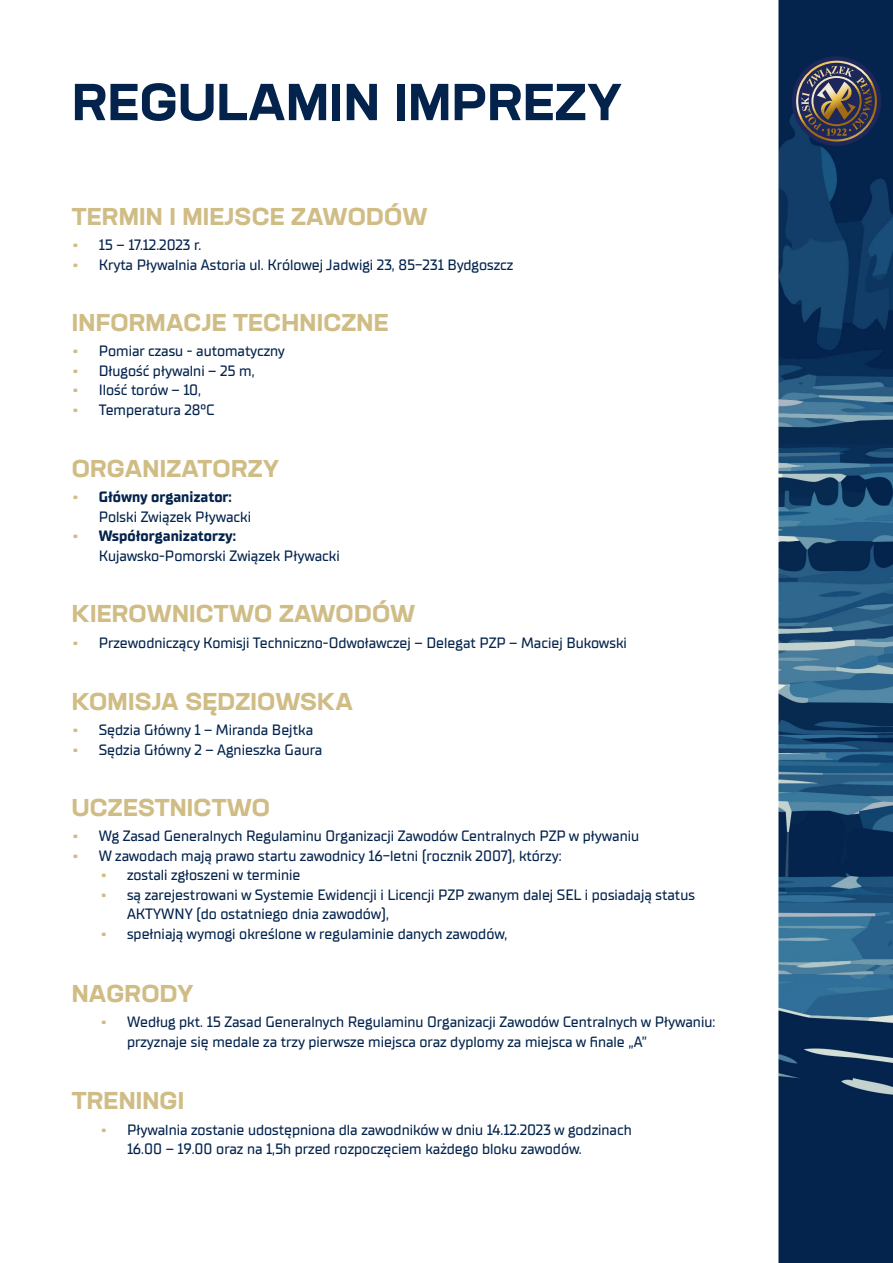
<style>
.page{position:relative;width:893px;height:1263px;background:#fff}
.page>*{position:absolute;margin:0;border:0;box-sizing:border-box;transform-origin:0 0}
.t1{font:700 expanded 51.15px "Neusa Next Pro";letter-spacing:.01em;color:#03234c}
.t2{font:700 expanded 24px "Neusa Next Pro";letter-spacing:.01em;color:#d0bc85}
.t3{font:500 15px/19.5px "TT Supermolot Neue";color:#03234c}
.s1{font-family:"TT Supermolot Neue Exp";font-weight:900;color:#d0bc85}
.s2{font-weight:700}
</style>
<div class="page">
<img style="left:778px;top:0;width:115px;height:1263px">
<div style="left:792px;top:56px;width:89px;height:90px;background:#1e275a;border-radius:50%"></div>
<img style="left:796px;top:61px;width:81px;height:81px">
<h1 class="t1" style="left:72px;top:69px;width:552px">REGULAMIN IMPREZY</h1>
<h2 class="t2" style="left:72px;top:201px;width:357px">TERMIN I MIEJSCE ZAWODÓW</h2>
<p class="t3" style="left:72px;top:236px;width:131px"><span class="s1">•</span> 15 – 17.12.2023 r.</p>
<p class="t3" style="left:72px;top:255px;width:443px"><span class="s1">•</span> Kryta Pływalnia Astoria ul. Królowej Jadwigi 23, 85-231 Bydgoszcz</p>
<h2 class="t2" style="left:72px;top:307px;width:318px">INFORMACJE TECHNICZNE</h2>
<p class="t3" style="left:72px;top:342px;width:215px"><span class="s1">•</span> Pomiar czasu - automatyczny</p>
<p class="t3" style="left:72px;top:361px;width:184px"><span class="s1">•</span> Długość pływalni – 25 m,</p>
<p class="t3" style="left:72px;top:381px;width:131px"><span class="s1">•</span> Ilość torów – 10,</p>
<p class="t3" style="left:72px;top:400px;width:144px"><span class="s1">•</span> Temperatura 28°C</p>
<h2 class="t2" style="left:72px;top:453px;width:209px">ORGANIZATORZY</h2>
<p class="t3" style="left:99px;top:488px;width:154px;text-indent:-27px"><span class="s1">•</span> <span class="s2">Główny organizator:<br></span>Polski Związek Pływacki</p>
<p class="t3" style="left:99px;top:527px;width:243px;text-indent:-27px"><span class="s1">•</span> <span class="s2">Współorganizatorzy:<br></span>Kujawsko-Pomorski Związek Pływacki</p>
<h2 class="t2" style="left:72px;top:598px;width:345px">KIEROWNICTWO ZAWODÓW</h2>
<p class="t3" style="left:72px;top:633px;width:557px"><span class="s1">•</span> Przewodniczący Komisji Techniczno-Odwoławczej – Delegat PZP – Maciej Bukowski</p>
<h2 class="t2" style="left:72px;top:685px;width:283px">KOMISJA SĘDZIOWSKA</h2>
<p class="t3" style="left:72px;top:720px;width:243px"><span class="s1">•</span> Sędzia Główny 1 – Miranda Bejtka</p>
<p class="t3" style="left:72px;top:740px;width:252px"><span class="s1">•</span> Sędzia Główny 2 – Agnieszka Gaura</p>
<h2 class="t2" style="left:72px;top:791px;width:200px">UCZESTNICTWO</h2>
<p class="t3" style="left:72px;top:826px;width:569px"><span class="s1">•</span> Wg Zasad Generalnych Regulaminu Organizacji Zawodów Centralnych PZP w pływaniu</p>
<p class="t3" style="left:72px;top:846px;width:491px"><span class="s1">•</span> W zawodach mają prawo startu zawodnicy 16-letni (rocznik 2007), którzy:</p>
<p class="t3" style="left:100px;top:865px;width:202px"><span class="s1">•</span> zostali zgłoszeni w terminie</p>
<p class="t3" style="left:127px;top:885px;width:569px;text-indent:-27px"><span class="s1">•</span> są zarejestrowani w Systemie Ewidencji i Licencji PZP zwanym dalej SEL i posiadają status<br>AKTYWNY (do ostatniego dnia zawodów),</p>
<p class="t3" style="left:100px;top:924px;width:409px"><span class="s1">•</span> spełniają wymogi określone w regulaminie danych zawodów,</p>
<h2 class="t2" style="left:72px;top:977px;width:123px">NAGRODY</h2>
<p class="t3" style="left:127px;top:1012px;width:590px;text-indent:-27px"><span class="s1">•</span> Według pkt. 15 Zasad Generalnych Regulaminu Organizacji Zawodów Centralnych w Pływaniu: przyznaje się medale za trzy pierwsze miejsca oraz dyplomy za miejsca w finale „A”</p>
<h2 class="t2" style="left:72px;top:1085px;width:114px">TRENINGI</h2>
<p class="t3" style="left:127px;top:1120px;width:506px;text-indent:-27px"><span class="s1">•</span> Pływalnia zostanie udostępniona dla zawodników w dniu 14.12.2023 w godzinach<br>16.00 – 19.00 oraz na 1,5h przed rozpoczęciem każdego bloku zawodów.</p>
</div>
